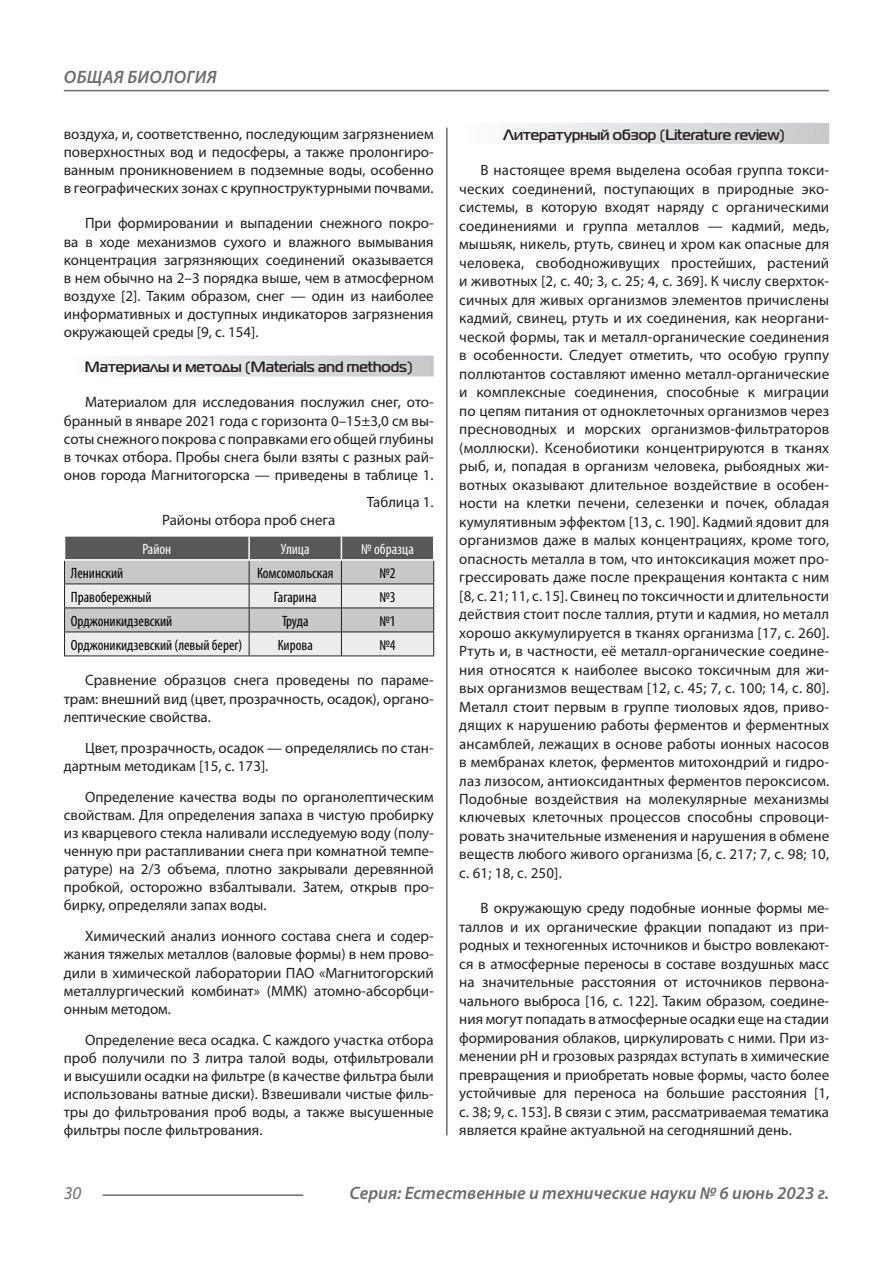
<style>
.page{position:relative;width:893px;height:1263px;background:#fff}
.page>*{position:absolute;margin:0;border:0;box-sizing:border-box;transform-origin:0 0}
.t1{font:italic 600 18px "Myriad Pro";color:#6c6d70}
.t2{font:italic 600 18px "Myriad Pro";letter-spacing:.02em;color:#6c6d70}
.t3{font:italic 18px "Myriad Pro";color:#6c6d70}
.Статья_текст{font:15px/18.5px "Myriad Pro";color:#231f20;text-align:justify}
.Статья_текст_первый{font:15px/18.1px "Myriad Pro";color:#231f20;text-align:justify}
.Таблица_Строка{font:condensed 15px "Myriad Pro";color:#000}
.Статья_подзаголовок{font:700 15px "Magistral C";color:#231f20}
.Таблица_Строка-2{font:condensed 15px "Myriad Pro";color:#fff}
</style>
<div class="page">
<hr style="left:446px;top:128px;width:1px;height:1007px;background:#231f20">
<hr style="left:103px;top:1194px;width:200px;height:2px;background:#6c6d70">
<hr style="left:64px;top:90px;width:765px;height:1px;background:#6c6d70">
<div style="left:64px;top:356px;width:370px;height:21px;background:linear-gradient(to right,#fefeff,#c6c8ca)"></div>
<svg style="left:64px;top:536px;width:370px;height:120px;background:#b9b9bb"></svg>
<hr style="left:64px;top:559px;width:185px;height:2px;background:#fff">
<hr style="left:249px;top:559px;width:92px;height:2px;background:#fff">
<hr style="left:341px;top:559px;width:93px;height:2px;background:#fff">
<div style="left:459px;top:123px;width:370px;height:21px;background:linear-gradient(to right,#fefeff,#c6c8ca)"></div>
<p class="t2" style="left:64px;top:66px;width:154px">ОБЩАЯ БИОЛОГИЯ</p>
<p class="Статья_текст_первый" style="left:64px;top:124px;width:371px">воздуха, и, соответственно, последующим загрязнением поверхностных вод и педосферы, а также пролонгиро&shy;ванным проникновением в подземные воды, особенно в географических зонах с крупноструктурными почвами.</p>
<p class="Статья_текст" style="left:64px;top:214px;width:371px;text-indent:21px">При формировании и выпадении снежного покро&shy;ва в ходе механизмов сухого и влажного вымывания концентрация загрязняющих соединений оказывается в нем обычно на 2–3 порядка выше, чем в атмосферном воздухе [2]. Таким образом, снег — один из наиболее информативных и доступных индикаторов загрязнения окружающей среды [9, с. 154].</p>
<p class="Статья_подзаголовок" style="left:85px;top:358px;width:329px">Материалы и методы (Materials and methods)</p>
<p class="Статья_текст" style="left:64px;top:393px;width:371px;text-indent:21px">Материалом для исследования послужил снег, ото&shy;бранный в январе 2021 года с горизонта 0–15±3,0 см вы&shy;соты снежного покрова с поправками его общей глубины в точках отбора. Пробы снега были взяты с разных рай&shy;онов города Магнитогорска — приведены в таблице 1.</p>
<p class="Статья_текст" style="left:367px;top:492px;width:68px">Таблица 1.</p>
<p class="Статья_текст" style="left:162px;top:510px;width:175px">Районы отбора проб снега</p>
<p class="Таблица_Строка-2" style="left:142px;top:539px;width:30px">Район</p>
<p class="Таблица_Строка-2" style="left:281px;top:539px;width:30px">Улица</p>
<p class="Таблица_Строка-2" style="left:361px;top:539px;width:54px">№ образца</p>
<p class="Таблица_Строка" style="left:71px;top:563px;width:54px">Ленинский</p>
<p class="Таблица_Строка" style="left:257px;top:563px;width:78px">Комсомольская</p>
<p class="Таблица_Строка" style="left:379px;top:563px;width:18px">№2</p>
<p class="Таблица_Строка" style="left:71px;top:587px;width:82px">Правобережный</p>
<p class="Таблица_Строка" style="left:274px;top:587px;width:44px">Гагарина</p>
<p class="Таблица_Строка" style="left:379px;top:587px;width:18px">№3</p>
<p class="Таблица_Строка" style="left:71px;top:611px;width:103px">Орджоникидзевский</p>
<p class="Таблица_Строка" style="left:282px;top:611px;width:28px">Труда</p>
<p class="Таблица_Строка" style="left:379px;top:611px;width:18px">№1</p>
<p class="Таблица_Строка" style="left:71px;top:635px;width:173px">Орджоникидзевский (левый берег)</p>
<p class="Таблица_Строка" style="left:278px;top:635px;width:37px">Кирова</p>
<p class="Таблица_Строка" style="left:379px;top:635px;width:18px">№4</p>
<p class="Статья_текст" style="left:64px;top:671px;width:371px;text-indent:21px">Сравнение образцов снега проведены по параме&shy;трам: внешний вид (цвет, прозрачность, осадок), органо&shy;лептические свойства.</p>
<p class="Статья_текст" style="left:64px;top:738px;width:371px;text-indent:21px">Цвет, прозрачность, осадок — определялись по стан&shy;дартным методикам [15, с. 173].</p>
<p class="Статья_текст" style="left:64px;top:787px;width:371px;text-indent:21px">Определение качества воды по органолептическим свойствам. Для определения запаха в чистую пробирку из кварцевого стекла наливали исследуемую воду (полу&shy;ченную при растапливании снега при комнатной темпе&shy;ратуре) на 2/3 объема, плотно закрывали деревянной пробкой, осторожно взбалтывали. Затем, открыв про&shy;бирку, определяли запах воды.</p>
<p class="Статья_текст" style="left:64px;top:927px;width:371px;text-indent:21px">Химический анализ ионного состава снега и содер&shy;жания тяжелых металлов (валовые формы) в нем прово&shy;дили в химической лаборатории ПАО «Магнитогорский металлургический комбинат» (ММК) атомно-абсорбци&shy;онным методом.</p>
<p class="Статья_текст" style="left:64px;top:1030px;width:371px;text-indent:21px">Определение веса осадка. С каждого участка отбора проб получили по 3 литра талой воды, отфильтровали и высушили осадки на фильтре (в качестве фильтра были использованы ватные диски). Взвешивали чистые филь&shy;тры до фильтрования проб воды, а также высушенные фильтры после фильтрования.</p>
<p class="Статья_подзаголовок" style="left:504px;top:125px;width:283px">Литературный обзор (Literature review)</p>
<p class="Статья_текст" style="left:459px;top:161px;width:371px;text-indent:21px">В настоящее время выделена особая группа токси&shy;ческих соединений, поступающих в природные эко&shy;системы, в которую входят наряду с органическими соединениями и группа металлов — кадмий, медь, мышьяк, никель, ртуть, свинец и хром как опасные для человека, свободноживущих простейших, растений и животных [2, с. 40; 3, с. 25; 4, с. 369]. К числу сверхток&shy;сичных для живых организмов элементов причислены кадмий, свинец, ртуть и их соединения, как неоргани&shy;ческой формы, так и металл-органические соединения в особенности. Следует отметить, что особую группу поллютантов составляют именно металл-органические и комплексные соединения, способные к миграции по цепям питания от одноклеточных организмов через пресноводных и морских организмов-фильтраторов (моллюски). Ксенобиотики концентрируются в тканях рыб, и, попадая в организм человека, рыбоядных жи&shy;вотных оказывают длительное воздействие в особен&shy;ности на клетки печени, селезенки и почек, обладая кумулятивным эффектом [13, с. 190]. Кадмий ядовит для организмов даже в малых концентрациях, кроме того, опасность металла в том, что интоксикация может про&shy;грессировать даже после прекращения контакта с ним [8, с. 21; 11, с. 15]. Свинец по токсичности и длительности действия стоит после таллия, ртути и кадмия, но металл хорошо аккумулируется в тканях организма [17, с. 260].<br>Ртуть и, в частности, её металл-органические соедине&shy;ния относятся к наиболее высоко токсичным для жи&shy;вых организмов веществам [12, с. 45; 7, с. 100; 14, с. 80].<br>Металл стоит первым в группе тиоловых ядов, приво&shy;дящих к нарушению работы ферментов и ферментных ансамблей, лежащих в основе работы ионных насосов в мембранах клеток, ферментов митохондрий и гидро&shy;лаз лизосом, антиоксидантных ферментов пероксисом.<br>Подобные воздействия на молекулярные механизмы ключевых клеточных процессов способны спровоци&shy;ровать значительные изменения и нарушения в обмене веществ любого живого организма [6, с. 217; 7, с. 98; 10, с. 61; 18, с. 250].</p>
<p class="Статья_текст" style="left:459px;top:899px;width:371px;text-indent:21px">В окружающую среду подобные ионные формы ме&shy;таллов и их органические фракции попадают из при&shy;родных и техногенных источников и быстро вовлекают&shy;ся в атмосферные переносы в составе воздушных масс на значительные расстояния от источников первона&shy;чального выброса [16, с. 122]. Таким образом, соедине&shy;ния могут попадать в атмосферные осадки еще на стадии формирования облаков, циркулировать с ними. При из&shy;менении рН и грозовых разрядах вступать в химические превращения и приобретать новые формы, часто более устойчивые для переноса на большие расстояния [1, с. 38; 9, с. 153]. В связи с этим, рассматриваемая тематика является крайне актуальной на сегодняшний день.</p>
<p class="t3" style="left:64px;top:1182px;width:19px">30</p>
<p class="t1" style="left:350px;top:1182px;width:481px">Серия: Естественные и технические науки № 6 июнь 2023 г.</p>
</div>
